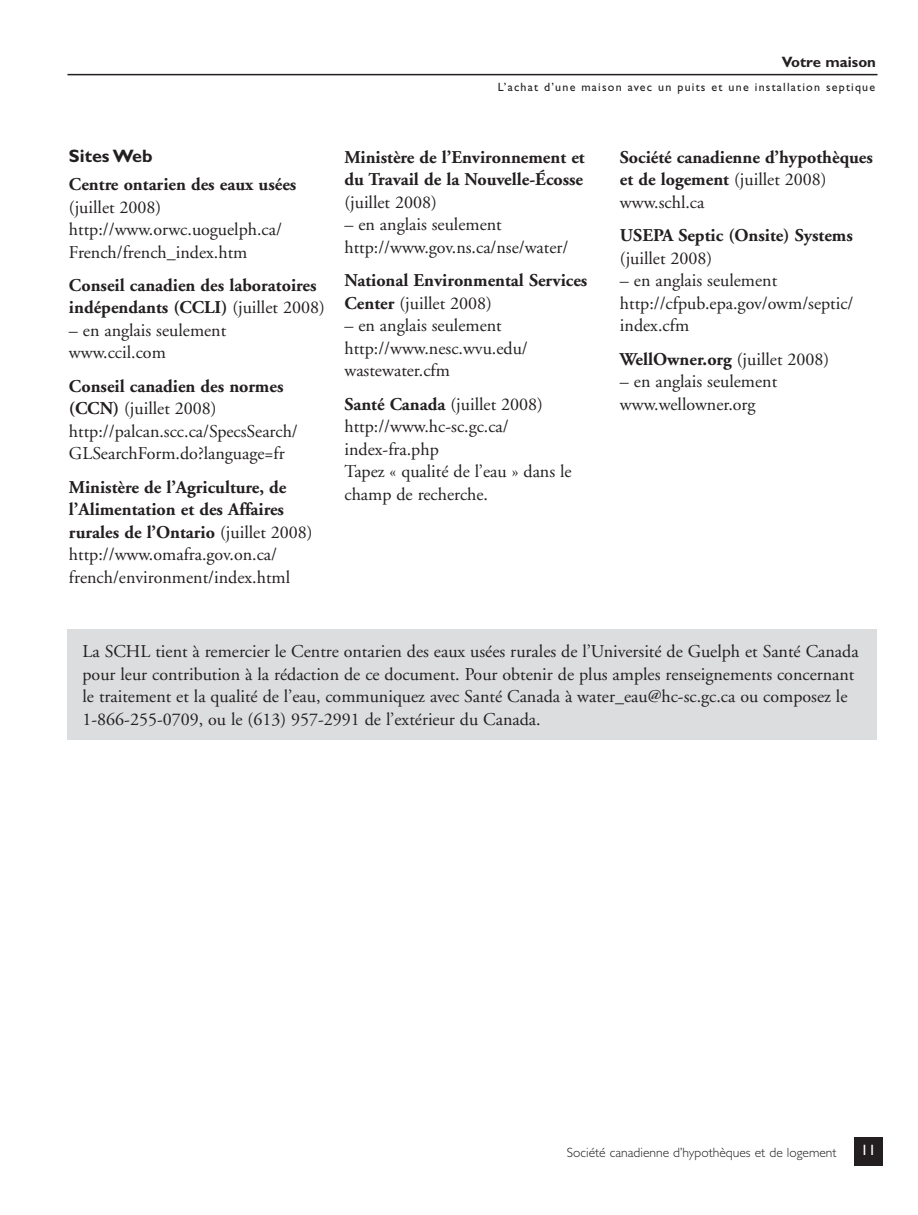
<style>
.page{position:relative;width:918px;height:1215px;background:#fff}
.page>*{position:absolute;margin:0;border:0;box-sizing:border-box;transform-origin:0 0}
.t1{font:18px/22.5px "Adobe Garamond";color:#231f20}
.t2{font:700 18px/22.5px "Adobe Garamond";color:#231f20}
.t3{font:700 18px "Gill Sans Std";color:#231f20}
.t4{font:700 15px "Gill Sans Std";color:#231f20}
.t5{font:15px "Gill Sans Std";color:#fff}
.t6{font:300 13.5px "Gill Sans Std";color:#231f20}
.t7{font:12px "Gill Sans Std";letter-spacing:.1em;color:#231f20}
.s1{font-weight:400}
.s2{font-weight:700}
</style>
<div class="page">
<div style="left:854px;top:1138px;width:29px;height:28px;background:#231f20"></div>
<hr style="left:68px;top:74px;width:810px;height:1px;background:#231f20">
<div style="left:68px;top:629px;width:810px;height:111px;background:#dcddde"></div>
<p class="t4" style="left:782px;top:57px;width:96px">Votre maison</p>
<p class="t7" style="left:498px;top:83px;width:379px">L’achat d’une maison avec un puits et une installation septique</p>
<p class="t3" style="left:69px;top:150px;width:85px">Sites Web</p>
<p class="t2" style="left:69px;top:175px;width:229px">Centre ontarien des eaux usées</p>
<p class="t1" style="left:69px;top:197px;width:215px">(juillet 2008) http://www.orwc.uoguelph.ca/<br>French/french_index.htm</p>
<p class="t2" style="left:69px;top:276px;width:257px">Conseil canadien des laboratoires indépendants (CCLI) <span class="s1">(juillet 2008)</span></p>
<p class="t1" style="left:69px;top:321px;width:159px">– en anglais seulement www.ccil.com</p>
<p class="t1" style="left:69px;top:377px;width:230px"><span class="s2">Conseil canadien des normes (CCN)</span> (juillet 2008) http://palcan.scc.ca/SpecsSearch/<br>GLSearchForm.do?language=fr</p>
<p class="t2" style="left:69px;top:477px;width:245px">Ministère de l’Agriculture, de l’Alimentation et des Affaires rurales de l’Ontario <span class="s1">(juillet 2008) http://www.omafra.gov.on.ca/ french/environment/index.html</span></p>
<p class="t2" style="left:344px;top:148px;width:242px">Ministère de l’Environnement et du Travail de la Nouvelle-Écosse</p>
<p class="t1" style="left:344px;top:193px;width:94px">(juillet 2008)</p>
<p class="t1" style="left:344px;top:215px;width:225px">– en anglais seulement http://www.gov.ns.ca/nse/water/</p>
<p class="t2" style="left:344px;top:271px;width:244px">National Environmental Services<br>Center <span class="s1">(juillet 2008)</span></p>
<p class="t1" style="left:344px;top:316px;width:185px">– en anglais seulement http://www.nesc.wvu.edu/ wastewater.cfm</p>
<p class="t1" style="left:344px;top:394px;width:229px"><span class="s2">Santé Canada</span> (juillet 2008) http://www.hc-sc.gc.ca/ index-fra.php<br>Tapez « qualité de l’eau » dans le champ de recherche.</p>
<p class="t2" style="left:620px;top:148px;width:255px">Société canadienne d’hypothèques et de logement <span class="s1">(juillet 2008) www.schl.ca</span></p>
<p class="t2" style="left:620px;top:226px;width:234px">USEPA Septic (Onsite) Systems</p>
<p class="t1" style="left:620px;top:248px;width:94px">(juillet 2008)</p>
<p class="t1" style="left:620px;top:271px;width:235px">– en anglais seulement http://cfpub.epa.gov/owm/septic/ index.cfm</p>
<p class="t2" style="left:620px;top:349px;width:211px">WellOwner.org <span class="s1">(juillet 2008)</span></p>
<p class="t1" style="left:620px;top:372px;width:159px">– en anglais seulement www.wellowner.org</p>
<p class="t1" style="left:82px;top:642px;width:778px">La SCHL tient à remercier le Centre ontarien des eaux usées rurales de l’Université de Guelph et Santé Canada pour leur contribution à la rédaction de ce document. Pour obtenir de plus amples renseignements concernant le traitement et la qualité de l’eau, communiquez avec Santé Canada à water_eau@hc-sc.gc.ca ou composez le 1-866-255-0709, ou le (613) 957-2991 de l’extérieur du Canada.</p>
<p class="t6" style="left:567px;top:1147px;width:271px">Société canadienne d’hypothèques et de logement</p>
<p class="t5" style="left:861px;top:1144px;width:16px">11</p>
</div>
